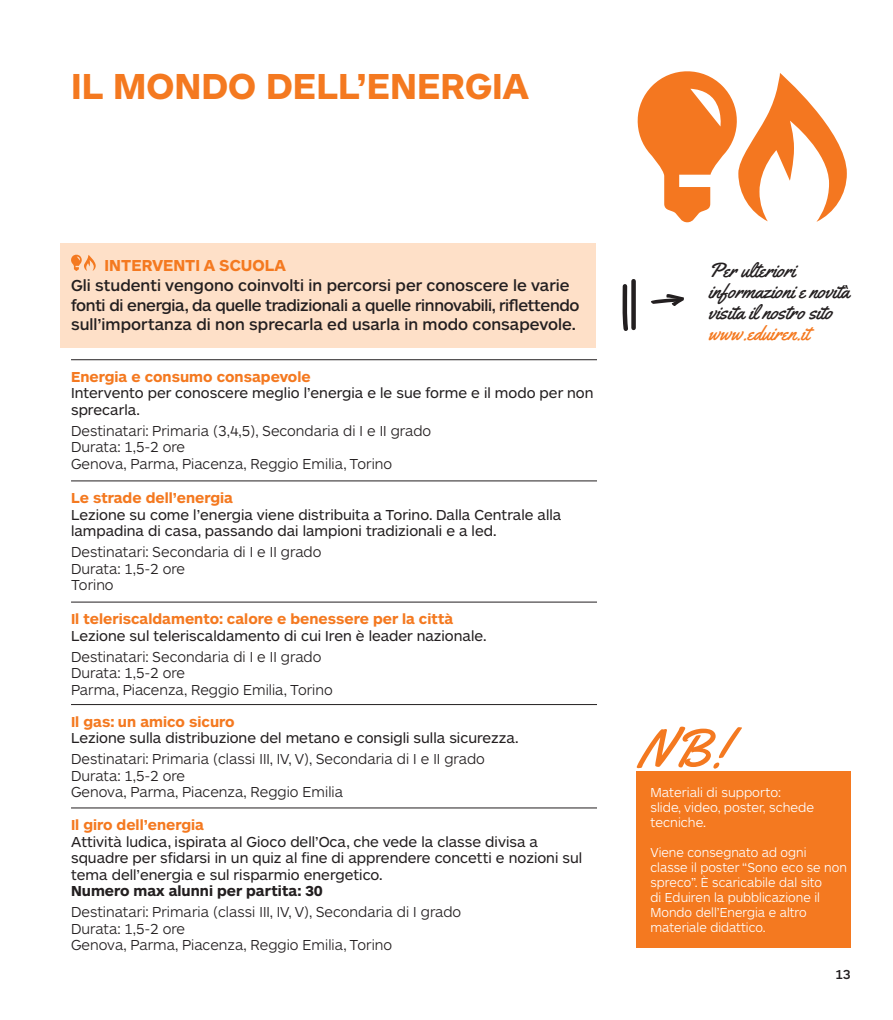
<style>
.page{position:relative;width:893px;height:1020px;background:#fff}
.page>*{position:absolute;margin:0;border:0;box-sizing:border-box;transform-origin:0 0}
.t1{font:700 37.5px "ARS Maquette";color:#f47920}
.t2{font:20.55px/21px "Yellowtail";color:#231f20}
.t3{font:20.55px "Yellowtail";color:#f47920}
.t4{font:500 16.5px/19.8px "ARS Maquette";color:#231f20}
.t5{font:700 16.5px "ARS Maquette";color:#f47920}
.t6{font:15px/16.5px "ARS Maquette";color:#231f20}
.t7{font:300 15px/16.5px "ARS Maquette";color:#231f20}
.t8{font:700 15px "ARS Maquette";color:#f47920}
.t9{font:700 15px "ARS Maquette";color:#231f20}
.t10{font:300 13.5px/15px "ARS Maquette";color:#fff}
.t11{font:500 13.5px "ARS Maquette";color:#231f20}
</style>
<div class="page">
<svg style="left:637px;top:71px;width:209px;height:151px"></svg>
<div style="left:60px;top:244px;width:536px;height:104px;background:#fee0c8"></div>
<svg style="left:71px;top:254px;width:25px;height:17px"></svg>
<hr style="left:71px;top:359px;width:526px;height:1px;background:#231f20">
<hr style="left:71px;top:481px;width:526px;height:1px;background:#231f20">
<hr style="left:71px;top:602px;width:526px;height:1px;background:#231f20">
<hr style="left:71px;top:704px;width:526px;height:1px;background:#231f20">
<hr style="left:71px;top:808px;width:526px;height:1px;background:#231f20">
<svg style="left:651px;top:294px;width:33px;height:12px"></svg>
<svg style="left:631px;top:281px;width:4px;height:47px"></svg>
<svg style="left:622px;top:284px;width:6px;height:47px"></svg>
<div style="left:636px;top:772px;width:214px;height:176px;background:#f47920"></div>
<svg style="left:636px;top:727px;width:106px;height:42px"></svg>
<h1 class="t1" style="left:71px;top:72px;width:459px">IL MONDO DELL’ENERGIA</h1>
<p class="t5" style="left:105px;top:259px;width:183px">INTERVENTI A SCUOLA</p>
<p class="t4" style="left:71px;top:276px;width:510px">Gli studenti vengono coinvolti in percorsi per conoscere le varie fonti di energia, da quelle tradizionali a quelle rinnovabili, riflettendo sull’importanza di non sprecarla ed usarla in modo consapevole.</p>
<p class="t8" style="left:71px;top:371px;width:241px">Energia e consumo consapevole</p>
<p class="t6" style="left:71px;top:386px;width:524px">Intervento per conoscere meglio l’energia e le sue forme e il modo per non sprecarla.</p>
<p class="t7" style="left:71px;top:424px;width:362px">Destinatari: Primaria (3,4,5), Secondaria di I e II grado<br>Durata: 1,5-2 ore<br>Genova, Parma, Piacenza, Reggio Emilia, Torino</p>
<p class="t8" style="left:71px;top:492px;width:163px">Le strade dell’energia</p>
<p class="t6" style="left:71px;top:507px;width:492px">Lezione su come l’energia viene distribuita a Torino. Dalla Centrale alla lampadina di casa, passando dai lampioni tradizionali e a led.</p>
<p class="t7" style="left:71px;top:545px;width:252px">Destinatari: Secondaria di I e II grado<br>Durata: 1,5-2 ore<br>Torino</p>
<p class="t8" style="left:71px;top:614px;width:384px">Il teleriscaldamento: calore e benessere per la città</p>
<p class="t6" style="left:71px;top:628px;width:417px">Lezione sul teleriscaldamento di cui Iren è leader nazionale.</p>
<p class="t7" style="left:71px;top:650px;width:263px">Destinatari: Secondaria di I e II grado<br>Durata: 1,5-2 ore<br>Parma, Piacenza, Reggio Emilia, Torino</p>
<p class="t8" style="left:71px;top:716px;width:165px">Il gas: un amico sicuro</p>
<p class="t6" style="left:71px;top:731px;width:449px">Lezione sulla distribuzione del metano e consigli sulla sicurezza.</p>
<p class="t7" style="left:71px;top:752px;width:415px">Destinatari: Primaria (classi III, IV, V), Secondaria di I e II grado<br>Durata: 1,5-2 ore<br>Genova, Parma, Piacenza, Reggio Emilia</p>
<p class="t8" style="left:71px;top:819px;width:134px">Il giro dell’energia</p>
<p class="t6" style="left:71px;top:834px;width:513px">Attività ludica, ispirata al Gioco dell’Oca, che vede la classe divisa a squadre per sfidarsi in un quiz al fine di apprendere concetti e nozioni sul tema dell’energia e sul risparmio energetico.</p>
<p class="t9" style="left:71px;top:885px;width:253px">Numero max alunni per partita: 30</p>
<p class="t7" style="left:71px;top:905px;width:392px">Destinatari: Primaria (classi III, IV, V), Secondaria di I grado<br>Durata: 1,5-2 ore<br>Genova, Parma, Piacenza, Reggio Emilia, Torino</p>
<h2 class="t2" style="left:708px;top:259px;width:143px">Per ulteriori informazioni e novità visita il nostro sito</h2>
<h2 class="t3" style="left:708px;top:320px;width:103px">www.eduiren.it</h2>
<p class="t10" style="left:650px;top:786px;width:165px">Materiali di supporto: slide, video, poster, schede tecniche.</p>
<p class="t10" style="left:650px;top:846px;width:198px">Viene consegnato ad ogni classe il poster “Sono eco se non spreco”. È scaricabile dal sito<br>di Eduiren la pubblicazione il<br>Mondo dell’Energia e altro materiale didattico.</p>
<p class="t11" style="left:835px;top:969px;width:17px">13</p>
</div>
